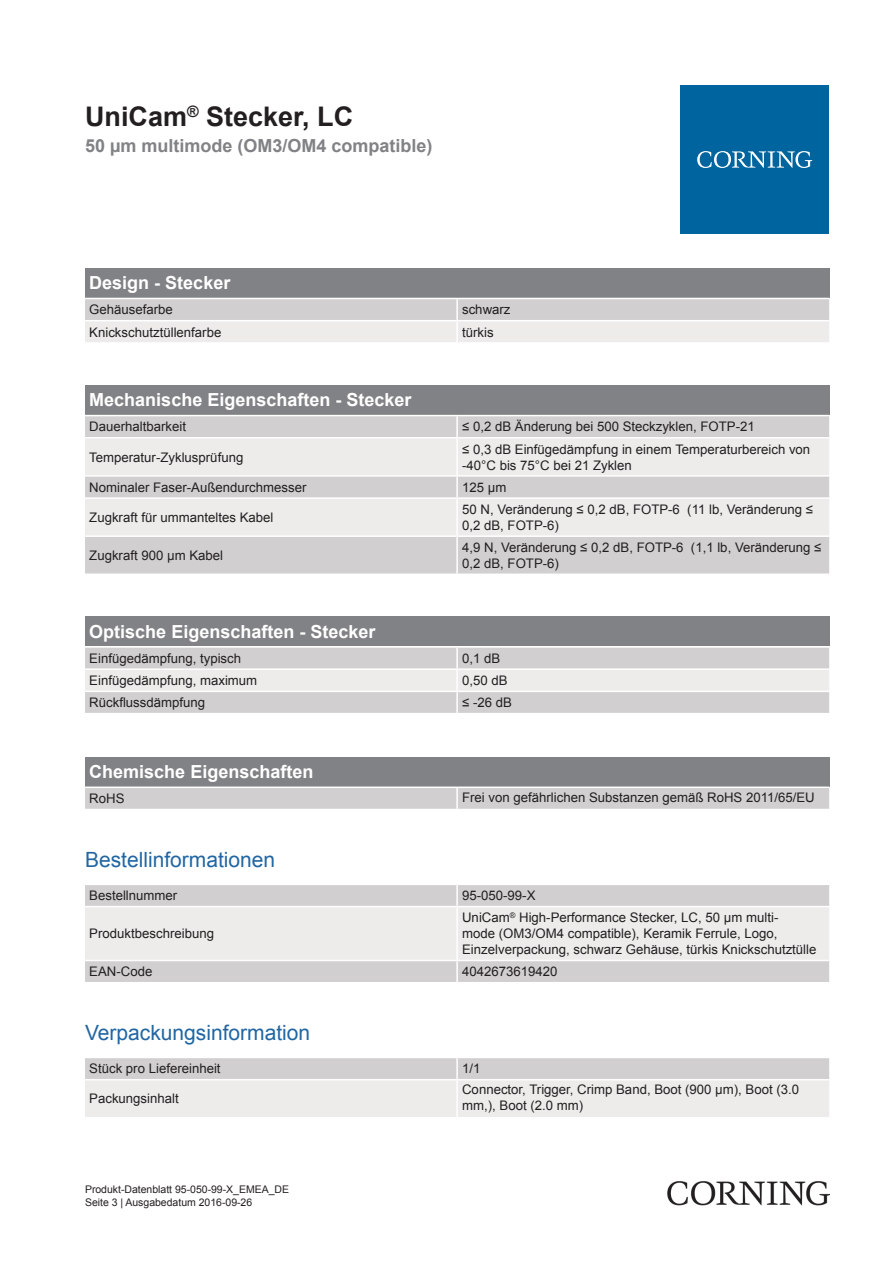
<style>
.page{position:relative;width:893px;height:1263px;background:#fff}
.page>*{position:absolute;margin:0;border:0;box-sizing:border-box;transform-origin:0 0}
.t1{font:700 27px "Arial";color:#231f20}
.t2{font:21px "Arial";color:#2166a2}
.t3{font:700 18px "Arial";color:#fff}
.t4{font:700 18px "Arial";color:#808285}
.t5{font:13.2px/15.9px "Arial";color:#231f20}
.t6{font:10.5px/12.6px "Arial";color:#231f20}
</style>
<div class="page">
<div style="left:85px;top:268px;width:744px;height:30px;background:#808285"></div>
<svg style="left:85px;top:299px;width:744px;height:43px"></svg>
<hr style="left:456px;top:299px;width:2px;height:21px;background:#fff">
<hr style="left:456px;top:321px;width:2px;height:21px;background:#fff">
<hr style="left:85px;top:320px;width:372px;height:1px;background:#fff">
<hr style="left:457px;top:320px;width:372px;height:1px;background:#fff">
<div style="left:85px;top:385px;width:744px;height:30px;background:#808285"></div>
<div style="left:85px;top:416px;width:744px;height:157px;background:#d1cfcf"></div>
<svg style="left:85px;top:439px;width:744px;height:96px;fill:#edeceb"></svg>
<hr style="left:456px;top:416px;width:2px;height:21px;background:#fff">
<hr style="left:456px;top:439px;width:2px;height:36px;background:#fff">
<hr style="left:456px;top:477px;width:2px;height:20px;background:#fff">
<hr style="left:456px;top:499px;width:2px;height:36px;background:#fff">
<hr style="left:456px;top:537px;width:2px;height:36px;background:#fff">
<hr style="left:85px;top:437px;width:372px;height:2px;background:#fff">
<hr style="left:457px;top:437px;width:372px;height:2px;background:#fff">
<hr style="left:85px;top:475px;width:372px;height:2px;background:#fff">
<hr style="left:457px;top:475px;width:372px;height:2px;background:#fff">
<hr style="left:85px;top:497px;width:372px;height:2px;background:#fff">
<hr style="left:457px;top:497px;width:372px;height:2px;background:#fff">
<hr style="left:85px;top:535px;width:372px;height:2px;background:#fff">
<hr style="left:457px;top:535px;width:372px;height:2px;background:#fff">
<div style="left:85px;top:616px;width:744px;height:30px;background:#808285"></div>
<div style="left:85px;top:648px;width:744px;height:65px;background:#d1cfcf"></div>
<div style="left:85px;top:670px;width:744px;height:21px;background:#edeceb"></div>
<hr style="left:456px;top:648px;width:2px;height:20px;background:#fff">
<hr style="left:456px;top:670px;width:2px;height:21px;background:#fff">
<hr style="left:456px;top:692px;width:2px;height:21px;background:#fff">
<hr style="left:85px;top:668px;width:372px;height:2px;background:#fff">
<hr style="left:457px;top:668px;width:372px;height:2px;background:#fff">
<hr style="left:85px;top:691px;width:372px;height:1px;background:#fff">
<hr style="left:457px;top:691px;width:372px;height:1px;background:#fff">
<div style="left:85px;top:757px;width:744px;height:29px;background:#808285"></div>
<div style="left:85px;top:788px;width:744px;height:21px;background:#d1cfcf"></div>
<hr style="left:456px;top:788px;width:2px;height:21px;background:#fff">
<div style="left:85px;top:885px;width:744px;height:97px;background:#d1cfcf"></div>
<div style="left:85px;top:907px;width:744px;height:53px;background:#edeceb"></div>
<hr style="left:456px;top:885px;width:2px;height:21px;background:#fff">
<hr style="left:456px;top:907px;width:2px;height:53px;background:#fff">
<hr style="left:456px;top:961px;width:2px;height:21px;background:#fff">
<hr style="left:85px;top:906px;width:372px;height:1px;background:#fff">
<hr style="left:457px;top:906px;width:372px;height:1px;background:#fff">
<hr style="left:85px;top:960px;width:372px;height:1px;background:#fff">
<hr style="left:457px;top:960px;width:372px;height:1px;background:#fff">
<svg style="left:85px;top:1058px;width:744px;height:59px"></svg>
<hr style="left:456px;top:1058px;width:2px;height:21px;background:#fff">
<hr style="left:456px;top:1080px;width:2px;height:37px;background:#fff">
<hr style="left:85px;top:1079px;width:372px;height:1px;background:#fff">
<hr style="left:457px;top:1079px;width:372px;height:1px;background:#fff">
<div style="left:680px;top:85px;width:149px;height:149px;background:#00649e"></div>
<svg style="left:697px;top:151px;width:115px;height:17px"></svg>
<img style="left:668px;top:1181px;width:161px;height:24px">
<h1 class="t1" style="left:85px;top:97px;width:270px">UniCam<sup>®</sup> Stecker, LC</h1>
<h3 class="t4" style="left:85px;top:133px;width:349px">50 µm multimode (OM3/OM4 compatible)</h3>
<h3 class="t3" style="left:89px;top:270px;width:143px">Design - Stecker</h3>
<p class="t5" style="left:89px;top:302px;width:85px">Gehäusefarbe</p>
<p class="t5" style="left:462px;top:302px;width:50px">schwarz</p>
<p class="t5" style="left:89px;top:324px;width:134px">Knickschutztüllenfarbe</p>
<p class="t5" style="left:462px;top:324px;width:33px">türkis</p>
<h3 class="t3" style="left:89px;top:387px;width:324px">Mechanische Eigenschaften - Stecker</h3>
<p class="t5" style="left:89px;top:419px;width:98px">Dauerhaltbarkeit</p>
<p class="t5" style="left:462px;top:419px;width:294px">≤ 0,2 dB Änderung bei 500 Steckzyklen, FOTP-21</p>
<p class="t5" style="left:89px;top:449px;width:156px">Temperatur-Zyklusprüfung</p>
<p class="t5" style="left:462px;top:441px;width:350px">≤ 0,3 dB Einfügedämpfung in einem Temperaturbereich von -40°C bis 75°C bei 21 Zyklen</p>
<p class="t5" style="left:89px;top:479px;width:219px">Nominaler Faser-Außendurchmesser</p>
<p class="t5" style="left:462px;top:479px;width:46px">125 µm</p>
<p class="t5" style="left:89px;top:509px;width:186px">Zugkraft für ummanteltes Kabel</p>
<p class="t5" style="left:462px;top:501px;width:353px">50 N, Veränderung ≤ 0,2 dB, FOTP-6 (11 lb, Veränderung ≤<br>0,2 dB, FOTP-6)</p>
<p class="t5" style="left:89px;top:547px;width:135px">Zugkraft 900 µm Kabel</p>
<p class="t5" style="left:462px;top:539px;width:361px">4,9 N, Veränderung ≤ 0,2 dB, FOTP-6 (1,1 lb, Veränderung ≤<br>0,2 dB, FOTP-6)</p>
<h3 class="t3" style="left:89px;top:619px;width:288px">Optische Eigenschaften - Stecker</h3>
<p class="t5" style="left:89px;top:650px;width:153px">Einfügedämpfung, typisch</p>
<p class="t5" style="left:462px;top:650px;width:40px">0,1 dB</p>
<p class="t5" style="left:89px;top:672px;width:169px">Einfügedämpfung, maximum</p>
<p class="t5" style="left:462px;top:672px;width:47px">0,50 dB</p>
<p class="t5" style="left:89px;top:694px;width:117px">Rückflussdämpfung</p>
<p class="t5" style="left:462px;top:694px;width:51px">≤ -26 dB</p>
<h3 class="t3" style="left:89px;top:759px;width:226px">Chemische Eigenschaften</h3>
<p class="t5" style="left:89px;top:790px;width:37px">RoHS</p>
<p class="t5" style="left:462px;top:789px;width:354px">Frei von gefährlichen Substanzen gemäß RoHS 2011/65/EU</p>
<h2 class="t2" style="left:85px;top:845px;width:192px">Bestellinformationen</h2>
<p class="t5" style="left:89px;top:887px;width:90px">Bestellnummer</p>
<p class="t5" style="left:462px;top:887px;width:75px">95-050-99-X</p>
<p class="t5" style="left:89px;top:925px;width:126px">Produktbeschreibung</p>
<p class="t5" style="left:462px;top:910px;width:356px">UniCam<sup>®</sup> High-Performance Stecker, LC, 50 µm multi-<br>mode (OM3/OM4 compatible), Keramik Ferrule, Logo,<br>Einzelverpackung, schwarz Gehäuse, türkis Knickschutztülle</p>
<p class="t5" style="left:89px;top:964px;width:65px">EAN-Code</p>
<p class="t5" style="left:462px;top:964px;width:97px">4042673619420</p>
<h2 class="t2" style="left:85px;top:1018px;width:227px">Verpackungsinformation</h2>
<p class="t5" style="left:89px;top:1060px;width:133px">Stück pro Liefereinheit</p>
<p class="t5" style="left:462px;top:1060px;width:20px">1/1</p>
<p class="t5" style="left:89px;top:1091px;width:91px">Packungsinhalt</p>
<p class="t5" style="left:462px;top:1081px;width:339px">Connector, Trigger, Crimp Band, Boot (900 µm), Boot (3.0 mm,), Boot (2.0 mm)</p>
<p class="t6" style="left:85px;top:1183px;width:206px">Produkt-Datenblatt 95-050-99-X_EMEA_DE<br>Seite 3 | Ausgabedatum 2016-09-26</p>
</div>
